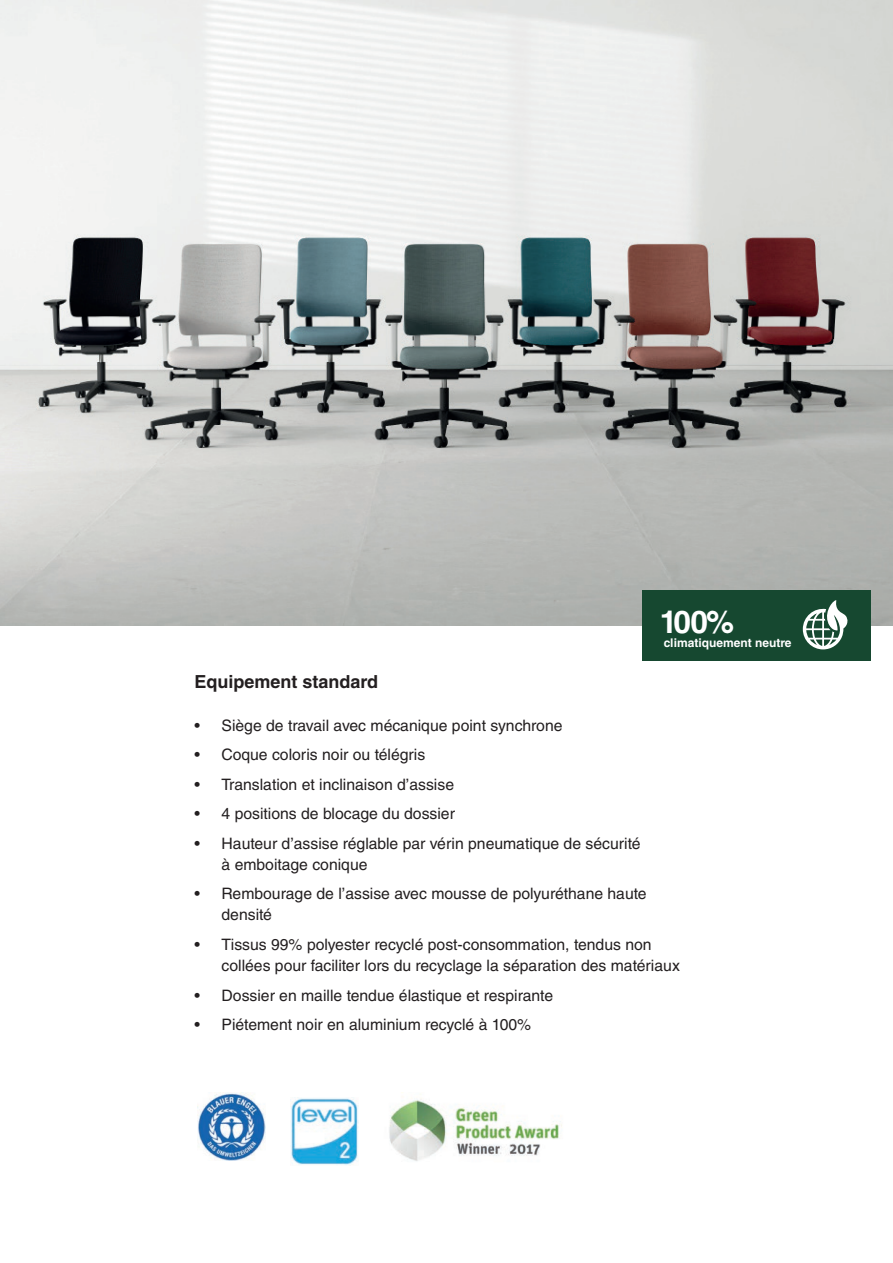
<style>
.page{position:relative;width:893px;height:1263px;background:#fff}
.page>*{position:absolute;margin:0;border:0;box-sizing:border-box;transform-origin:0 0}
.t1{font:700 31.5px "Helvetica LT Std";color:#fff}
.t2{font:700 18px "Helvetica LT Std";color:#231f20}
.t3{font:15.75px/21px "Helvetica LT Std";color:#231f20}
.t4{font:700 12px "Helvetica LT Std";color:#fff}
</style>
<div class="page">
<img style="left:0;top:0;width:893px;height:625px">
<img style="left:197px;top:1093px;width:68px;height:68px">
<img style="left:291px;top:1097px;width:68px;height:68px">
<img style="left:389px;top:1094px;width:173px;height:67px">
<div style="left:642px;top:590px;width:228px;height:70px;background:#164830"></div>
<svg style="left:803px;top:600px;width:45px;height:49px"></svg>
<h1 class="t1" style="left:660px;top:602px;width:76px">100%</h1>
<p class="t4" style="left:664px;top:635px;width:129px">climatiquement neutre</p>
<p class="t2" style="left:195px;top:671px;width:185px">Equipement standard</p>
<p class="t3" style="left:195px;top:715px;width:369px">• Siège de travail avec mécanique point synchrone</p>
<p class="t3" style="left:195px;top:744px;width:232px">• Coque coloris noir ou télégris</p>
<p class="t3" style="left:195px;top:774px;width:261px">• Translation et inclinaison d’assise</p>
<p class="t3" style="left:195px;top:803px;width:262px">• 4 positions de blocage du dossier</p>
<p class="t3" style="left:222px;top:833px;width:420px;text-indent:-27px">• Hauteur d’assise réglable par vérin pneumatique de sécurité à emboitage conique</p>
<p class="t3" style="left:222px;top:883px;width:427px;text-indent:-27px">• Rembourage de l’assise avec mousse de polyuréthane haute densité</p>
<p class="t3" style="left:222px;top:934px;width:460px;text-indent:-27px">• Tissus 99% polyester recyclé post-consommation, tendus non collées pour faciliter lors du recyclage la séparation des matériaux</p>
<p class="t3" style="left:195px;top:984px;width:360px">• Dossier en maille tendue élastique et respirante</p>
<p class="t3" style="left:195px;top:1014px;width:338px">• Piétement noir en aluminium recyclé à 100%</p>
</div>
